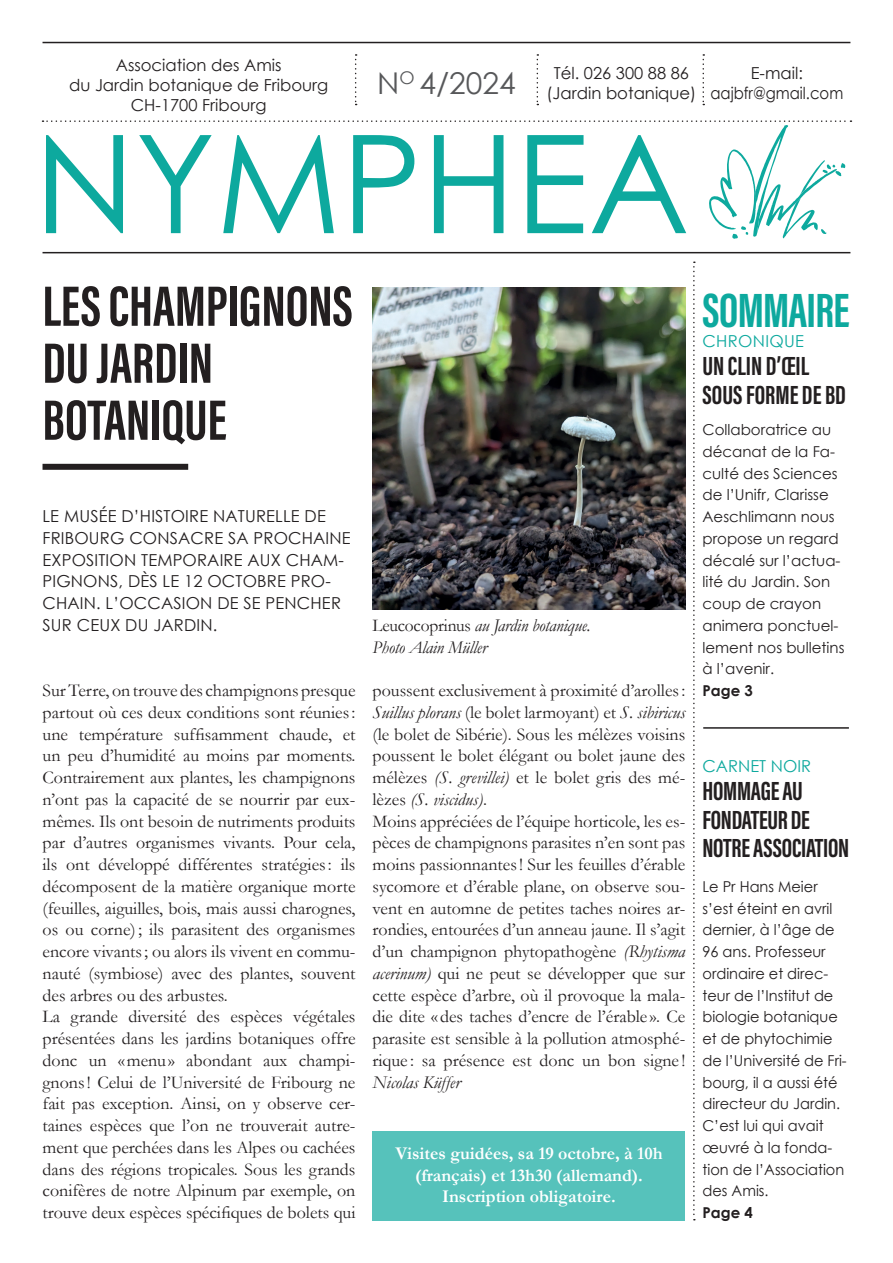
<style>
.page{position:relative;width:893px;height:1263px;background:#fff}
.page>*{position:absolute;margin:0;border:0;box-sizing:border-box;transform-origin:0 0}
.t1{font:136.5px "Century Gothic";color:#0da99e}
.t2{font:700 58.5px/57px "Acumin Pro Extra Cond";color:#231f20}
.t3{font:700 49.5px "Acumin Pro Extra Cond";letter-spacing:-.015em;color:#0da99e}
.t4{font:30px "Century Gothic";color:#57585a}
.t5{font:700 27px/28.5px "Acumin Pro Extra Cond";letter-spacing:-.01em;color:#231f20}
.t6{font:18px/21.8px "Garamond";color:#231f20}
.t7{font:700 18px/21.6px "Garamond";color:#fff;text-align:center}
.t8{font:italic 18px/21.8px "Garamond";letter-spacing:-.01em;color:#231f20}
.t9{font:16.5px/21.8px "Century Gothic";letter-spacing:.01em;color:#231f20;text-align:center}
.t10{font:16.5px "Century Gothic";letter-spacing:.01em;color:#0da99e}
.t11{font:15px/21.8px "Century Gothic";color:#231f20}
.t12{font:700 15px "Century Gothic";color:#231f20}
.s1{font-style:normal}
.s2{font-style:italic}
</style>
<div class="page">
<svg style="left:355px;top:54px;width:2px;height:51px"></svg>
<svg style="left:537px;top:54px;width:1px;height:51px"></svg>
<hr style="left:43px;top:42px;width:807px;height:1px;background:#231f20">
<svg style="left:702px;top:54px;width:2px;height:51px"></svg>
<hr style="left:43px;top:252px;width:807px;height:1px;background:#231f20">
<div style="left:43px;top:464px;width:145px;height:6px;background:#231f20"></div>
<svg style="left:693px;top:261px;width:2px;height:959px"></svg>
<svg style="left:43px;top:120px;width:808px;height:119px"></svg>
<hr style="left:703px;top:727px;width:146px;height:2px;background:#231f20">
<img style="left:372px;top:287px;width:313px;height:322px">
<div style="left:372px;top:1131px;width:313px;height:89px;background:#56c2bb"></div>
<p class="t9" style="left:69px;top:55px;width:261px;line-height:19.8px">Association des Amis<br>du Jardin botanique de Fribourg<br>CH-1700 Fribourg</p>
<h3 class="t4" style="left:377px;top:62px;width:140px">N<sup>O</sup> 4/2024</h3>
<p class="t9" style="left:546px;top:63px;width:151px;line-height:19.8px">Tél. 026 300 88 86 (Jardin botanique)</p>
<p class="t9" style="left:710px;top:63px;width:134px;line-height:19.8px">E-mail: aajbfr@gmail.com</p>
<h1 class="t1" style="left:34px;top:88px;width:657px">NYMPHEA</h1>
<h2 class="t2" style="left:43px;top:277px;width:312px">LES CHAMPIGNONS<br>DU JARDIN<br>BOTANIQUE</h2>
<p class="t9" style="left:43px;top:505px;width:310px;text-align:left">LE MUSÉE D’HISTOIRE NATURELLE DE<br>FRIBOURG CONSACRE SA PROCHAINE<br>EXPOSITION TEMPORAIRE AUX CHAM-<br>PIGNONS, DÈS LE 12 OCTOBRE PRO-<br>CHAIN. L’OCCASION DE SE PENCHER<br>SUR CEUX DU JARDIN.</p>
<p class="t8" style="left:372px;top:614px;width:220px"><span class="s1">Leucocoprinus</span> au Jardin botanique.<br>Photo Alain Müller</p>
<p class="t6" style="left:43px;top:679px;width:314px">Sur Terre, on trouve des champignons presque partout où ces deux conditions sont réunies: une température suffisamment chaude, et un peu d’humidité au moins par moments.<br>Contrairement aux plantes, les champignons n’ont pas la capacité de se nourrir par eux&shy;mêmes. Ils ont besoin de nutriments produits par d’autres organismes vivants. Pour cela, ils ont développé différentes stratégies: ils décomposent de la matière organique morte (feuilles, aiguilles, bois, mais aussi charognes, os ou corne); ils parasitent des organismes encore vivants; ou alors ils vivent en commu&shy;nauté (symbiose) avec des plantes, souvent des arbres ou des arbustes.<br>La grande diversité des espèces végétales présentées dans les jardins botaniques offre donc un «menu » abondant aux champi&shy;gnons! Celui de l’Université de Fribourg ne fait pas exception. Ainsi, on y observe cer&shy;taines espèces que l’on ne trouverait autre&shy;ment que perchées dans les Alpes ou cachées dans des régions tropicales. Sous les grands conifères de notre Alpinum par exemple, on trouve deux espèces spécifiques de bolets qui</p>
<p class="t6" style="left:372px;top:679px;width:314px">poussent exclusivement à proximité d’arolles:<br><span class="s2">Suillus plorans</span> (le bolet larmoyant) et <span class="s2">S. sibiricus </span>(le bolet de Sibérie). Sous les mélèzes voisins poussent le bolet élégant ou bolet jaune des mélèzes <span class="s2">(S. grevillei)</span> et le bolet gris des mé&shy;lèzes <span class="s2">(S. viscidus)</span>.<br>Moins appréciées de l’équipe horticole, les es&shy;pèces de champignons parasites n’en sont pas moins passionnantes! Sur les feuilles d’érable sycomore et d’érable plane, on observe sou&shy;vent en automne de petites taches noires ar&shy;rondies, entourées d’un anneau jaune. Il s’agit d’un champignon phytopathogène <span class="s2">(Rhytisma acerinum)</span> qui ne peut se développer que sur cette espèce d’arbre, où il provoque la mala&shy;die dite «des taches d’encre de l’érable ». Ce parasite est sensible à la pollution atmosphé&shy;rique : sa présence est donc un bon signe !</p>
<p class="t8" style="left:372px;top:1070px;width:90px">Nicolas Küffer</p>
<p class="t7" style="left:395px;top:1142px;width:269px">Visites guidées, sa 19 octobre, à 10h (français) et 13h30 (allemand).<br>Inscription obligatoire.</p>
<h3 class="t3" style="left:702px;top:280px;width:149px">SOMMAIRE</h3>
<p class="t10" style="left:702px;top:329px;width:103px">CHRONIQUE</p>
<h3 class="t5" style="left:702px;top:351px;width:145px">UN CLIN D’ŒIL<br>SOUS FORME DE BD</h3>
<p class="t11" style="left:702px;top:418px;width:144px">Collaboratrice au décanat de la Fa&shy;culté des Sciences de l’Unifr, Clarisse<br>Aeschlimann nous propose un regard décalé sur l’actua&shy;lité du Jardin. Son coup de crayon animera ponctuel&shy;lement nos bulletins à l’avenir.</p>
<p class="t12" style="left:702px;top:679px;width:52px">Page 3</p>
<p class="t10" style="left:702px;top:754px;width:110px">CARNET NOIR</p>
<h3 class="t5" style="left:702px;top:776px;width:148px">HOMMAGE AU<br>FONDATEUR DE<br>NOTRE ASSOCIATION</h3>
<p class="t11" style="left:702px;top:875px;width:146px">Le Pr Hans Meier s’est éteint en avril dernier, à l’âge de<br>96 ans. Professeur ordinaire et direc&shy;teur de l’Institut de biologie botanique et de phytochimie de l’Université de Fri&shy;bourg, il a aussi été directeur du Jardin.<br>C’est lui qui avait œuvré à la fonda&shy;tion de l’Association des Amis.</p>
<p class="t12" style="left:702px;top:1201px;width:52px">Page 4</p>
</div>
